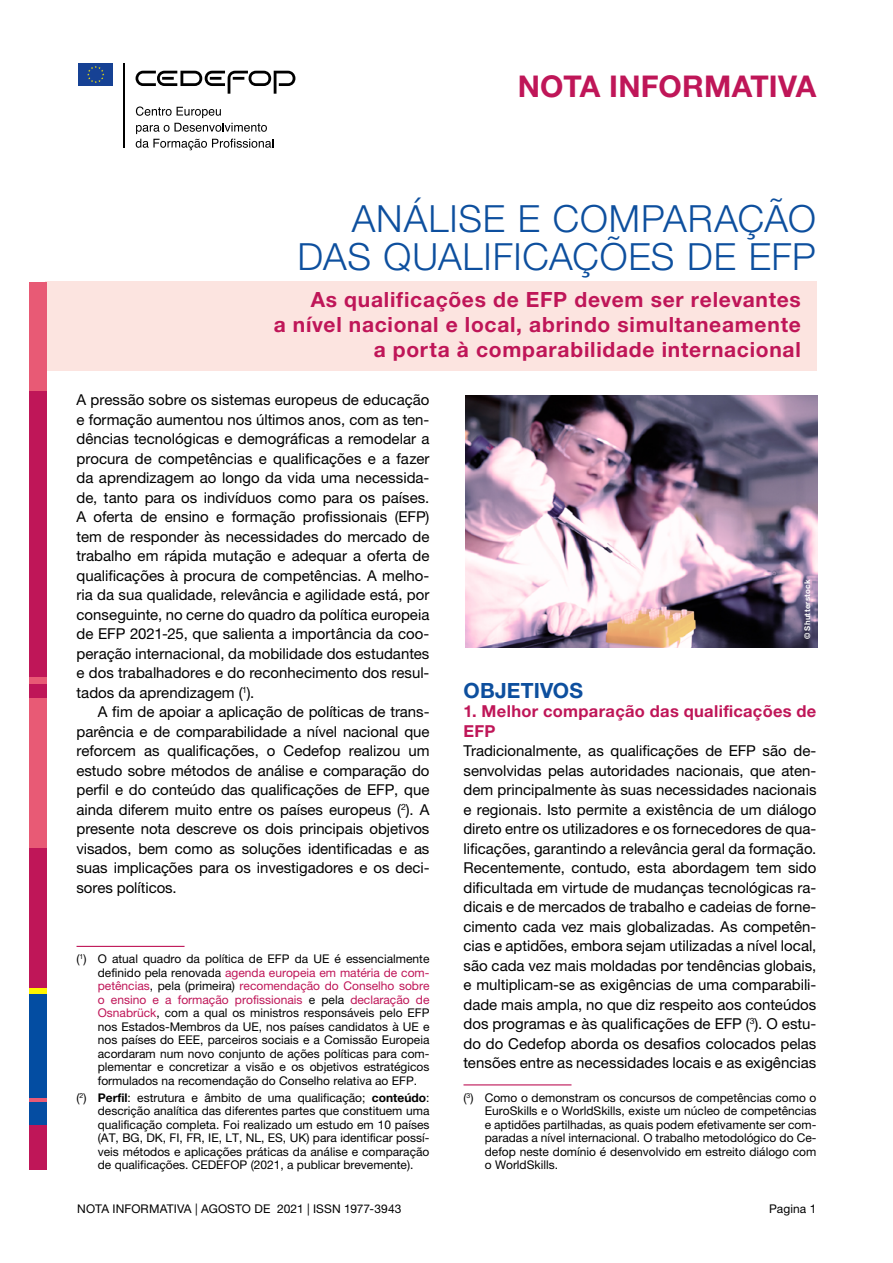
<style>
.page{position:relative;width:893px;height:1263px;background:#fff}
.page>*{position:absolute;margin:0;border:0;box-sizing:border-box;transform-origin:0 0}
.t1{font:300 37.5px/37.5px "Helvetica Neue LTW1 G";letter-spacing:.02em;color:#0d4f9e;text-align:right}
.t2{font:700 30px "Helvetica Neue LTW1 G";letter-spacing:.01em;color:#bf1658}
.t3{font:700 21px/25.2px "Helvetica Neue LTW1 G";letter-spacing:.035em;color:#bf1658;text-align:right}
.t4{font:700 21px "Helvetica Neue LTW1 G";letter-spacing:.01em;color:#0d4f9e}
.t5{font:700 16.5px/19.5px "Helvetica Neue LTW1 G";letter-spacing:.02em;color:#bf1658}
.t6{font:15px/19.5px "Helvetica Neue LTW1 G";color:#000;text-align:justify}
.t7{font:12px/13.5px "Helvetica Neue LTW1 G";color:#000;text-align:justify}
.t8{font:700 7.8px "Helvetica Neue LTW1 G";letter-spacing:.025em;color:#fff}
.s1{color:#bf1658}
.s2{font-weight:700}
</style>
<div class="page">
<svg style="left:136px;top:107px;width:137px;height:43px"></svg>
<div style="left:79px;top:63px;width:34px;height:23px;background:#164194"></div>
<svg style="left:87px;top:66px;width:17px;height:17px"></svg>
<svg style="left:136px;top:71px;width:159px;height:23px"></svg>
<hr style="left:124px;top:63px;width:1px;height:84px;background:#000">
<hr style="left:463px;top:1084px;width:108px;height:1px;background:#bf1658">
<div style="left:45px;top:282px;width:771px;height:89px;background:#fce4e0"></div>
<hr style="left:77px;top:946px;width:108px;height:1px;background:#bf1658">
<div style="left:29px;top:282px;width:18px;height:115px;background:#e85a75"></div>
<div style="left:29px;top:677px;width:18px;height:8px;background:#e85a75"></div>
<div style="left:29px;top:698px;width:18px;height:150px;background:#e85a75"></div>
<div style="left:29px;top:685px;width:18px;height:13px;background:#bf1658"></div>
<div style="left:29px;top:848px;width:18px;height:140px;background:#bf1658"></div>
<div style="left:29px;top:392px;width:18px;height:285px;background:#bf1658"></div>
<div style="left:29px;top:988px;width:18px;height:6px;background:#fff500"></div>
<hr style="left:29px;top:1098px;width:18px;height:3px;background:#e85a75">
<div style="left:29px;top:1101px;width:18px;height:23px;background:#054da2"></div>
<div style="left:29px;top:1124px;width:18px;height:45px;background:#bf1658"></div>
<div style="left:29px;top:994px;width:18px;height:104px;background:#034da2"></div>
<img style="left:466px;top:396px;width:352px;height:251px">
<h2 class="t2" style="left:518px;top:68px;width:300px">NOTA INFORMATIVA</h2>
<h1 class="t1" style="left:298px;top:200px;width:520px">ANÁLISE E COMPARAÇÃO<br>DAS QUALIFICAÇÕES DE EFP</h1>
<h3 class="t3" style="left:274px;top:286px;width:528px">As qualificações de EFP devem ser relevantes<br>a nível nacional e local, abrindo simultaneamente a porta à comparabilidade internacional</h3>
<p class="t6" style="left:77px;top:390px;width:354px">A pressão sobre os sistemas europeus de educação e formação aumentou nos últimos anos, com as ten&shy;dências tecnológicas e demográficas a remodelar a procura de competências e qualificações e a fazer da aprendizagem ao longo da vida uma necessida&shy;de, tanto para os indivíduos como para os países.<br>A oferta de ensino e formação profissionais (EFP) tem de responder às necessidades do mercado de trabalho em rápida mutação e adequar a oferta de qualificações à procura de competências. A melho&shy;ria da sua qualidade, relevância e agilidade está, por conseguinte, no cerne do quadro da política europeia de EFP 2021-25, que salienta a importância da coo&shy;peração internacional, da mobilidade dos estudantes e dos trabalhadores e do reconhecimento dos resul&shy;tados da aprendizagem (<sup>1</sup>).</p>
<p class="t6" style="left:77px;top:702px;width:354px;text-indent:21px">A fim de apoiar a aplicação de políticas de trans&shy;parência e de comparabilidade a nível nacional que reforcem as qualificações, o Cedefop realizou um estudo sobre métodos de análise e comparação do perfil e do conteúdo das qualificações de EFP, que ainda diferem muito entre os países europeus (<sup>2</sup>). A presente nota descreve os dois principais objetivos visados, bem como as soluções identificadas e as suas implicações para os investigadores e os deci&shy;sores políticos.</p>
<p class="t7" style="left:98px;top:952px;width:333px;text-indent:-21px">(<sup>1</sup>) O atual quadro da política de EFP da UE é essencialmente definido pela renovada <span class="s1">agenda europeia em matéria de com&shy;petências</span>, pela (primeira) <span class="s1">recomendação do Conselho sobre o ensino e a formação profissionais</span> e pela <span class="s1">declaração de Osnabrück</span>, com a qual os ministros responsáveis pelo EFP nos Estados-Membros da UE, nos países candidatos à UE e nos países do EEE, parceiros sociais e a Comissão Europeia acordaram num novo conjunto de ações políticas para com&shy;plementar e concretizar a visão e os objetivos estratégicos formulados na recomendação do Conselho relativa ao EFP.</p>
<p class="t7" style="left:98px;top:1091px;width:333px;text-indent:-21px">(<sup>2</sup>) <span class="s2">Perfil</span>: estrutura e âmbito de uma qualificação; <span class="s2">conteúdo</span>: descrição analítica das diferentes partes que constituem uma qualificação completa. Foi realizado um estudo em 10 países (AT, BG, DK, FI, FR, IE, LT, NL, ES, UK) para identificar possí&shy;veis métodos e aplicações práticas da análise e comparação de qualificações. CEDEFOP (2021, a publicar brevemente).</p>
<p class="t7" style="left:77px;top:1202px;width:326px">NOTA INFORMATIVA | AGOSTO DE 2021 | ISSN 1977-3943</p>
<p class="t8" style="left:803px;top:639px;width:61px;rotate:-90deg">© Shutterstock</p>
<h3 class="t4" style="left:463px;top:677px;width:121px">OBJETIVOS</h3>
<p class="t5" style="left:463px;top:701px;width:354px">1. Melhor comparação das qualificações de<br>EFP</p>
<p class="t6" style="left:463px;top:741px;width:354px">Tradicionalmente, as qualificações de EFP são de&shy;senvolvidas pelas autoridades nacionais, que aten&shy;dem principalmente às suas necessidades nacionais e regionais. Isto permite a existência de um diálogo direto entre os utilizadores e os fornecedores de qua&shy;lificações, garantindo a relevância geral da formação.<br>Recentemente, contudo, esta abordagem tem sido dificultada em virtude de mudanças tecnológicas ra&shy;dicais e de mercados de trabalho e cadeias de forne&shy;cimento cada vez mais globalizadas. As competên&shy;cias e aptidões, embora sejam utilizadas a nível local, são cada vez mais moldadas por tendências globais, e multiplicam-se as exigências de uma comparabili&shy;dade mais ampla, no que diz respeito aos conteúdos dos programas e às qualificações de EFP (<sup>3</sup>). O estu&shy;do do Cedefop aborda os desafios colocados pelas tensões entre as necessidades locais e as exigências</p>
<p class="t7" style="left:485px;top:1091px;width:333px;text-indent:-21px">(<sup>3</sup>) Como o demonstram os concursos de competências como o EuroSkills e o WorldSkills, existe um núcleo de competências e aptidões partilhadas, as quais podem efetivamente ser com&shy;paradas a nível internacional. O trabalho metodológico do Ce&shy;defop neste domínio é desenvolvido em estreito diálogo com o WorldSkills.</p>
<p class="t7" style="left:769px;top:1202px;width:49px">Pagina 1</p>
</div>
